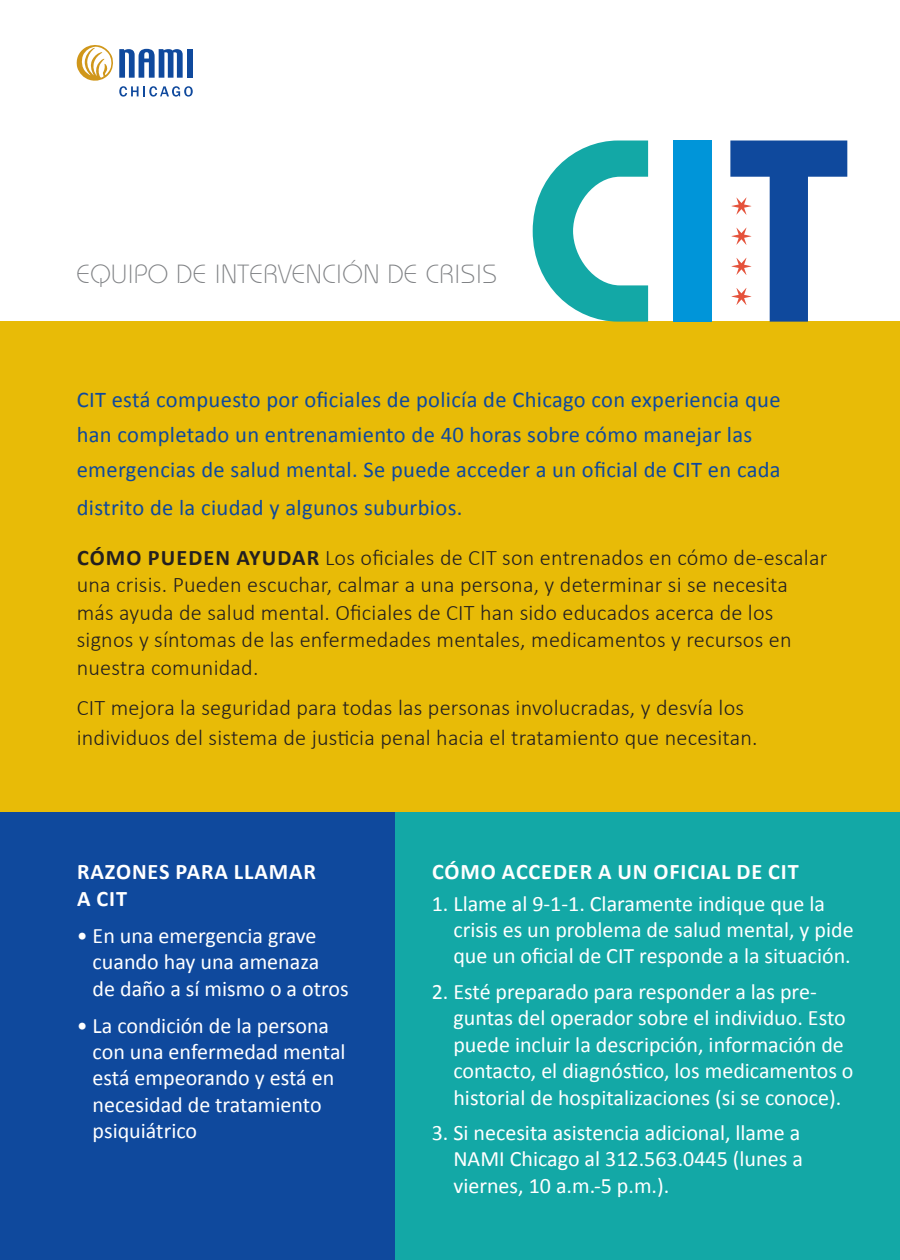
<style>
.page{position:relative;width:900px;height:1260px;background:#fff}
.page>*{position:absolute;margin:0;border:0;box-sizing:border-box;transform-origin:0 0}
.t1{font:600 258.75px "Bauhaus";color:#13a8a6}
.t2{font:300 26.25px "Bauhaus";letter-spacing:.02em;color:#808285}
.t3{font:22.5px/35px "Calibri";letter-spacing:.015em;color:#0f499d}
.t4{font:300 22.25px/27.5px "Calibri";letter-spacing:.01em;color:#231f20}
.t5{font:700 22.25px/26.8px "Calibri";letter-spacing:.04em;color:#fff}
.t6{font:22px/26.5px "Calibri";color:#fff}
.s1{color:#0095d9}
.s2{color:#0f499d}
.s3{font-weight:700}
</style>
<div class="page">
<div style="left:0;top:321px;width:900px;height:494px;background:#e8bb07"></div>
<div style="left:394px;top:812px;width:506px;height:448px;background:#13a8a6"></div>
<div style="left:0;top:812px;width:394px;height:448px;background:#0f499d"></div>
<svg style="left:732px;top:198px;width:19px;height:17px"></svg>
<svg style="left:732px;top:228px;width:19px;height:17px"></svg>
<svg style="left:732px;top:258px;width:19px;height:17px"></svg>
<svg style="left:732px;top:288px;width:19px;height:17px"></svg>
<svg style="left:76px;top:45px;width:117px;height:52px"></svg>
<div style="left:187px;top:49px;width:6px;height:29px;background:#0f499d"></div>
<p class="t2" style="left:77px;top:258px;width:422px">EQUIPO DE INTERVENCIÓN DE CRISIS</p>
<p class="t1" style="left:525px;top:75px;width:323px">C<span class="s1">I</span><span class="s2">T</span></p>
<p class="t3" style="left:77px;top:382px;width:706px">CIT está compuesto por oficiales de policía de Chicago con experiencia que han completado un entrenamiento de 40 horas sobre cómo manejar las emergencias de salud mental. Se puede acceder a un oficial de CIT en cada</p>
<p class="t3" style="left:77px;top:490px;width:387px">distrito de la ciudad y algunos suburbios.</p>
<p class="t4" style="left:77px;top:543px;width:752px"><span class="s3">CÓMO PUEDEN AYUDAR</span> Los oficiales de CIT son entrenados en cómo de-escalar una crisis. Pueden escuchar, calmar a una persona, y determinar si se necesita más ayuda de salud mental. Oficiales de CIT han sido educados acerca de los signos y síntomas de las enfermedades mentales, medicamentos y recursos en nuestra comunidad.</p>
<p class="t4" style="left:77px;top:691px;width:683px;line-height:30px">CIT mejora la seguridad para todas las personas involucradas, y desvía los individuos del sistema de justicia penal hacia el tratamiento que necesitan.</p>
<p class="t5" style="left:77px;top:858px;width:240px">RAZONES PARA LLAMAR<br>A CIT</p>
<p class="t6" style="left:93px;top:922px;width:258px;text-indent:-16px">• En una emergencia grave cuando hay una amenaza<br>de daño a sí mismo o a otros</p>
<p class="t6" style="left:93px;top:1012px;width:255px;text-indent:-16px">• La condición de la persona con una enfermedad mental está empeorando y está en necesidad de tratamiento psiquiátrico</p>
<p class="t5" style="left:432px;top:858px;width:368px">CÓMO ACCEDER A UN OFICIAL DE CIT</p>
<p class="t6" style="left:453px;top:890px;width:402px;text-indent:-22px">1. Llame al 9-1-1. Claramente indique que la crisis es un problema de salud mental, y pide que un oficial de CIT responde a la situación.</p>
<p class="t6" style="left:453px;top:978px;width:402px;text-indent:-22px">2. Esté preparado para responder a las pre&shy;guntas del operador sobre el individuo. Esto puede incluir la descripción, información de contacto, el diagnóstico, los medicamentos o historial de hospitalizaciones (si se conoce).</p>
<p class="t6" style="left:453px;top:1119px;width:351px;text-align:justify;text-indent:-22px">3. Si necesita asistencia adicional, llame a NAMI Chicago al 312.563.0445 (lunes a viernes, 10 a.m.-5 p.m.).</p>
</div>
